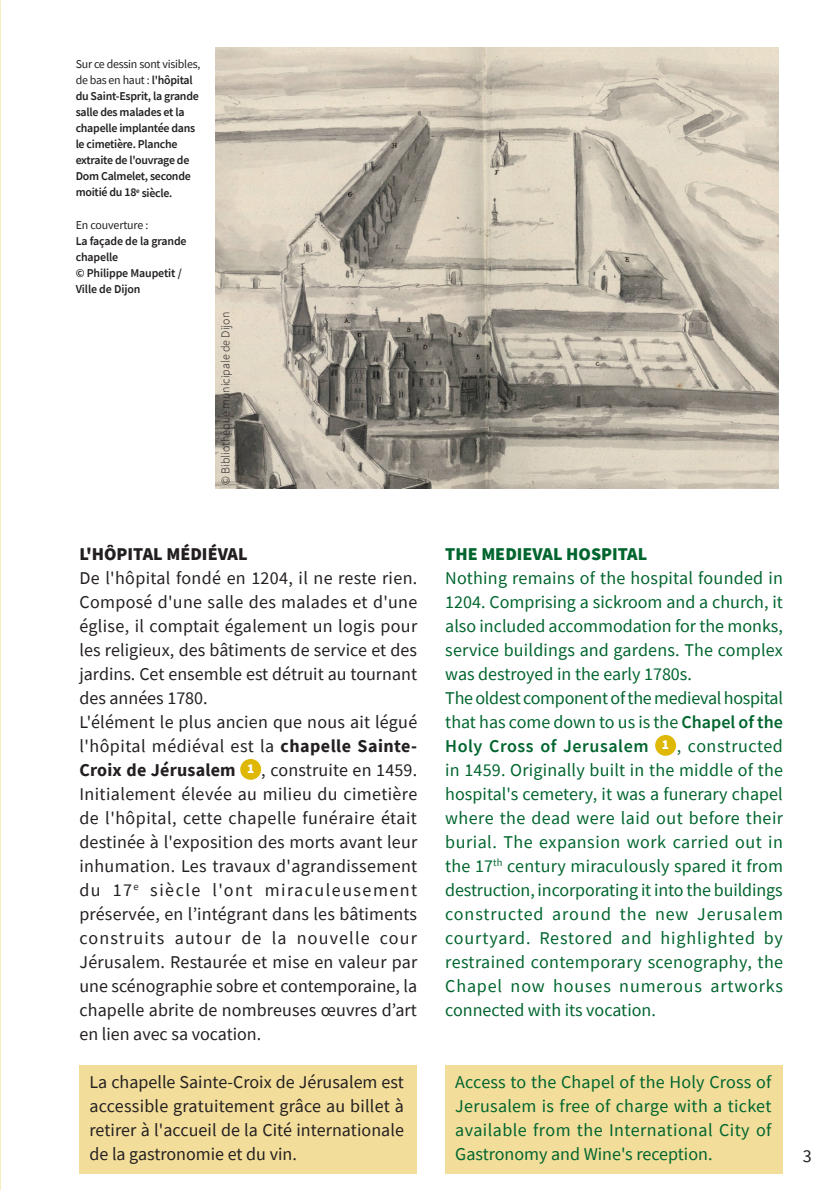
<style>
.page{position:relative;width:840px;height:1191px;background:#fff}
.page>*{position:absolute;margin:0;border:0;box-sizing:border-box;transform-origin:0 0}
.t1{font:18px/24px "Source Sans Pro";letter-spacing:.01em;color:#231f20}
.t2{font:18px/24px "Source Sans Pro";letter-spacing:.01em;color:#00652e}
.t3{font:900 18px "Source Sans Pro";color:#00652e}
.t4{font:900 18px "Source Sans Pro";color:#231f20}
.t5{font:600 12px/16px "Source Sans Pro";letter-spacing:-.02em;color:#231f20}
.t6{font:300 12px "Source Sans Pro";color:#231f20}
.t7{font:12px "Source Sans Pro";letter-spacing:-.01em;color:#231f20}
.s1{font-weight:400}
.s2{font-weight:700}
.s3{font-weight:900;font-size:13.4px;color:#fff}
.s4{font-weight:600}
</style>
<div class="page">
<div style="left:79px;top:1065px;width:338px;height:108px;background:#f2dd9a"></div>
<div style="left:445px;top:1065px;width:337px;height:108px;background:#f2dd9a"></div>
<div style="left:240px;top:759px;width:21px;height:21px;background:#dfb805;border-radius:50%"></div>
<div style="left:654px;top:735px;width:21px;height:21px;background:#dfb805;border-radius:50%"></div>
<img style="left:215px;top:47px;width:563px;height:442px">
<p class="t5" style="left:76px;top:56px;width:126px"><span class="s1">Sur ce dessin sont visibles, de bas en haut :</span> l'hôpital du Saint-Esprit, la grande salle des malades et la chapelle implantée dans le cimetière. Planche extraite de l'ouvrage de<br>Dom Calmelet, seconde moitié du 18<sup>e</sup> siècle.</p>
<p class="t7" style="left:76px;top:217px;width:74px">En couverture :</p>
<p class="t5" style="left:76px;top:232px;width:112px">La façade de la grande chapelle<br>© Philippe Maupetit /<br>Ville de Dijon</p>
<p class="t6" style="left:218px;top:485px;width:175px;rotate:-90deg">© Bibliothèque municipale de Dijon</p>
<p class="t4" style="left:79px;top:541px;width:170px">L'HÔPITAL MÉDIÉVAL</p>
<p class="t1" style="left:79px;top:565px;width:339px">De l'hôpital fondé en 1204, il ne reste rien.<br>Composé d'une salle des malades et d'une église, il comptait également un logis pour les religieux, des bâtiments de service et des jardins. Cet ensemble est détruit au tournant des années 1780.<br>L'élément le plus ancien que nous ait légué l'hôpital médiéval est la <span class="s2">chapelle Sainte-Croix de Jérusalem</span> <span class="s3">1</span> , construite en 1459.<br>Initialement élevée au milieu du cimetière de l'hôpital, cette chapelle funéraire était destinée à l'exposition des morts avant leur inhumation. Les travaux d'agrandissement du 17<sup>e</sup> siècle l'ont miraculeusement préservée, en l’intégrant dans les bâtiments construits autour de la nouvelle cour Jérusalem. Restaurée et mise en valeur par une scénographie sobre et contemporaine, la chapelle abrite de nombreuses œuvres d’art en lien avec sa vocation.</p>
<p class="t1" style="left:89px;top:1069px;width:316px;text-align:justify">La chapelle Sainte-Croix de Jérusalem est accessible gratuitement grâce au billet à retirer à l'accueil de la Cité internationale de la gastronomie et du vin.</p>
<p class="t3" style="left:445px;top:541px;width:203px">THE MEDIEVAL HOSPITAL</p>
<p class="t2" style="left:445px;top:565px;width:339px">Nothing remains of the hospital founded in 1204. Comprising a sickroom and a church, it also included accommodation for the monks, service buildings and gardens. The complex was destroyed in the early 1780s.<br>The oldest component of the medieval hospital that has come down to us is the <span class="s4">Chapel of the Holy Cross of Jerusalem</span> <span class="s3">1</span> , constructed in 1459. Originally built in the middle of the hospital's cemetery, it was a funerary chapel where the dead were laid out before their burial. The expansion work carried out in the 17<sup>th</sup> century miraculously spared it from destruction, incorporating it into the buildings constructed around the new Jerusalem courtyard. Restored and highlighted by restrained contemporary scenography, the Chapel now houses numerous artworks connected with its vocation.</p>
<p class="t2" style="left:455px;top:1069px;width:317px;text-align:justify">Access to the Chapel of the Holy Cross of Jerusalem is free of charge with a ticket available from the International City of Gastronomy and Wine's reception.</p>
<p class="t1" style="left:802px;top:1143px;width:10px">3</p>
</div>
